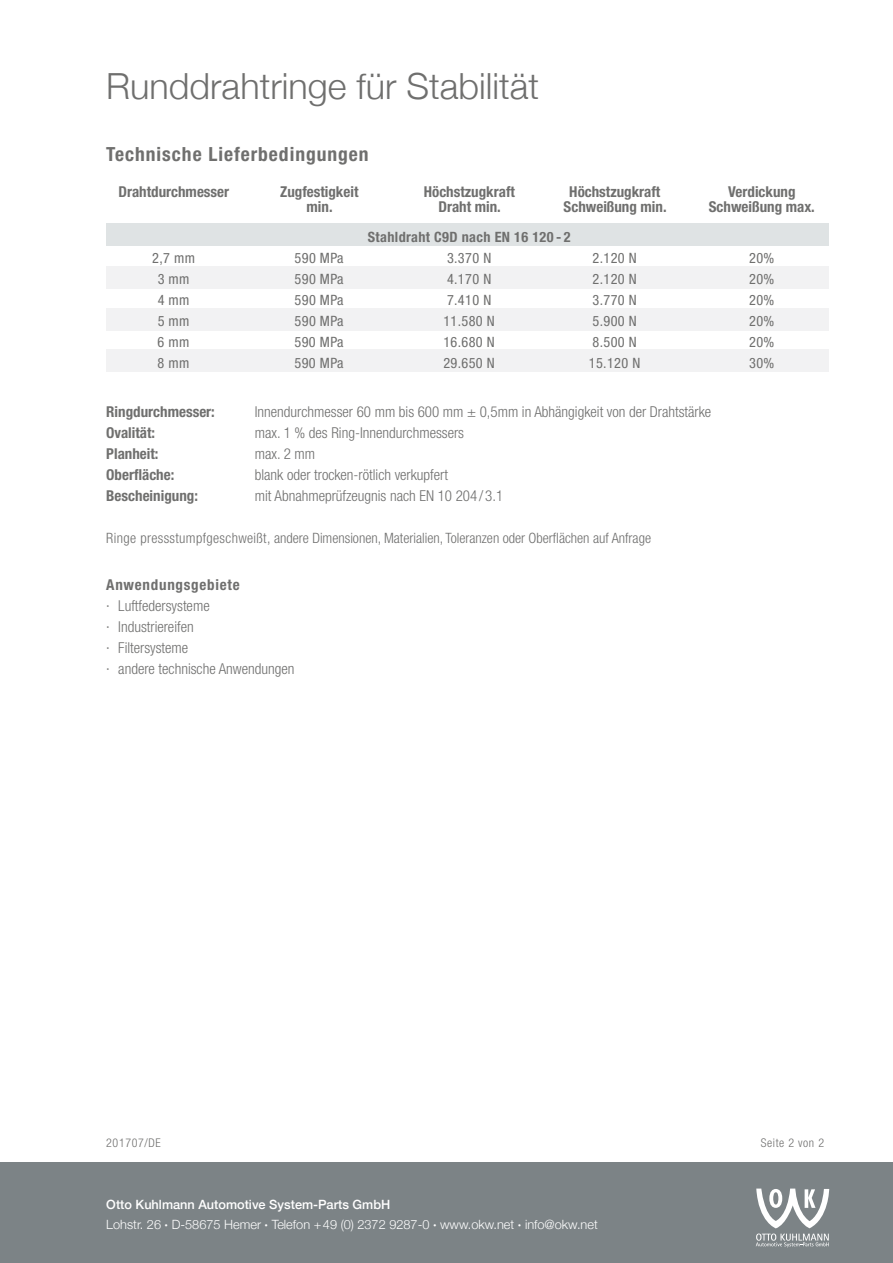
<style>
.page{position:relative;width:893px;height:1263px;background:#fff}
.page>*{position:absolute;margin:0;border:0;box-sizing:border-box;transform-origin:0 0}
.t1{font:300 36px "Helvetica Neue";color:#6f6f6e}
.t2{font:700 condensed 19.5px "Helvetica Neue";letter-spacing:.05em;color:#6f6f6e}
.t3{font:300 condensed 15px/21px "Helvetica Neue";color:#6f6f6e}
.t4{font:700 condensed 15px "Helvetica Neue";color:#6f6f6e}
.t5{font:700 condensed 15px "Helvetica Neue";letter-spacing:.05em;color:#6f6f6e}
.t6{font:condensed 14.25px "Helvetica Neue";letter-spacing:.025em;color:#6f6f6e}
.t7{font:300 condensed 14.25px "Helvetica Neue";color:#6f6f6e}
.t8{font:700 condensed 14.25px "Helvetica Neue";letter-spacing:.025em;color:#6f6f6e}
.t9{font:300 12.75px/19.5px "Helvetica Neue";color:#fff}
.t10{font:300 condensed 12px "Helvetica Neue";letter-spacing:.05em;color:#6f6f6e}
.s1{font-weight:500}
.s2{font-weight:700}
</style>
<div class="page">
<div style="left:0;top:1162px;width:893px;height:101px;background:#7c8386"></div>
<div style="left:106px;top:266px;width:723px;height:23px;background:#f2f2f3"></div>
<div style="left:106px;top:309px;width:723px;height:22px;background:#f2f2f3"></div>
<div style="left:106px;top:350px;width:723px;height:22px;background:#f2f2f3"></div>
<div style="left:106px;top:224px;width:723px;height:22px;background:#dfe3e4"></div>
<svg style="left:756px;top:1188px;width:73px;height:59px"></svg>
<h1 class="t1" style="left:106px;top:57px;width:434px">Runddrahtringe für Stabilität</h1>
<h2 class="t2" style="left:106px;top:142px;width:264px">Technische Lieferbedingungen</h2>
<p class="t4" style="left:118px;top:182px;width:112px">Drahtdurchmesser</p>
<p class="t4" style="left:280px;top:182px;width:80px">Zugfestigkeit</p>
<p class="t4" style="left:424px;top:182px;width:93px">Höchstzugkraft</p>
<p class="t4" style="left:569px;top:182px;width:93px">Höchstzugkraft</p>
<p class="t4" style="left:728px;top:182px;width:69px">Verdickung</p>
<p class="t4" style="left:307px;top:197px;width:28px">min.</p>
<p class="t4" style="left:438px;top:197px;width:64px">Draht min.</p>
<p class="t4" style="left:564px;top:197px;width:105px">Schweißung min.</p>
<p class="t4" style="left:709px;top:197px;width:108px">Schweißung max.</p>
<p class="t8" style="left:368px;top:228px;width:204px">Stahldraht C9D nach EN 16 120 - 2</p>
<p class="t6" style="left:152px;top:249px;width:44px">2,7 mm</p>
<p class="t6" style="left:295px;top:249px;width:51px">590 MPa</p>
<p class="t6" style="left:447px;top:249px;width:46px">3.370 N</p>
<p class="t6" style="left:592px;top:249px;width:46px">2.120 N</p>
<p class="t6" style="left:749px;top:249px;width:27px">20%</p>
<p class="t6" style="left:158px;top:270px;width:33px">3 mm</p>
<p class="t6" style="left:295px;top:270px;width:51px">590 MPa</p>
<p class="t6" style="left:447px;top:270px;width:46px">4.170 N</p>
<p class="t6" style="left:592px;top:270px;width:46px">2.120 N</p>
<p class="t6" style="left:749px;top:270px;width:27px">20%</p>
<p class="t6" style="left:158px;top:291px;width:33px">4 mm</p>
<p class="t6" style="left:295px;top:291px;width:51px">590 MPa</p>
<p class="t6" style="left:447px;top:291px;width:46px">7.410 N</p>
<p class="t6" style="left:592px;top:291px;width:46px">3.770 N</p>
<p class="t6" style="left:749px;top:291px;width:27px">20%</p>
<p class="t6" style="left:158px;top:312px;width:33px">5 mm</p>
<p class="t6" style="left:295px;top:312px;width:51px">590 MPa</p>
<p class="t6" style="left:443px;top:312px;width:53px">11.580 N</p>
<p class="t6" style="left:592px;top:312px;width:46px">5.900 N</p>
<p class="t6" style="left:749px;top:312px;width:27px">20%</p>
<p class="t6" style="left:158px;top:333px;width:33px">6 mm</p>
<p class="t6" style="left:295px;top:333px;width:51px">590 MPa</p>
<p class="t6" style="left:443px;top:333px;width:53px">16.680 N</p>
<p class="t6" style="left:592px;top:333px;width:46px">8.500 N</p>
<p class="t6" style="left:749px;top:333px;width:27px">20%</p>
<p class="t6" style="left:158px;top:354px;width:33px">8 mm</p>
<p class="t6" style="left:295px;top:354px;width:51px">590 MPa</p>
<p class="t6" style="left:443px;top:354px;width:53px">29.650 N</p>
<p class="t6" style="left:589px;top:354px;width:53px">15.120 N</p>
<p class="t6" style="left:749px;top:354px;width:27px">30%</p>
<p class="t4" style="left:106px;top:403px;width:110px">Ringdurchmesser:</p>
<p class="t3" style="left:255px;top:401px;width:458px">Innendurchmesser 60 mm bis 600 mm ± 0,5mm in Abhängigkeit von der Drahtstärke</p>
<p class="t4" style="left:106px;top:424px;width:50px">Ovalität:</p>
<p class="t3" style="left:255px;top:422px;width:211px">max. 1 % des Ring-Innendurchmessers</p>
<p class="t4" style="left:106px;top:445px;width:54px">Planheit:</p>
<p class="t3" style="left:255px;top:443px;width:62px">max. 2 mm</p>
<p class="t4" style="left:106px;top:466px;width:70px">Oberfläche:</p>
<p class="t3" style="left:255px;top:464px;width:195px">blank oder trocken-rötlich verkupfert</p>
<p class="t4" style="left:106px;top:487px;width:93px">Bescheinigung:</p>
<p class="t3" style="left:255px;top:485px;width:250px">mit Abnahmeprüfzeugnis nach EN 10 204 / 3.1</p>
<p class="t7" style="left:106px;top:530px;width:546px">Ringe pressstumpfgeschweißt, andere Dimensionen, Materialien, Toleranzen oder Oberflächen auf Anfrage</p>
<p class="t5" style="left:106px;top:576px;width:135px">Anwendungsgebiete</p>
<p class="t3" style="left:106px;top:595px;width:190px">· Luftfedersysteme<br>· Industriereifen<br>· Filtersysteme<br>· andere technische Anwendungen</p>
<p class="t10" style="left:106px;top:1136px;width:56px">201707/DE</p>
<p class="t10" style="left:761px;top:1136px;width:65px">Seite 2 von 2</p>
<p class="t9" style="left:106px;top:1194px;width:493px"><span class="s1">Otto Kuhlmann Automotive System-Parts GmbH<br></span>Lohstr. 26 <span class="s2">·</span> D-58675 Hemer <span class="s2">·</span> Telefon +49 (0) 2372 9287-0 <span class="s2">·</span> www.okw.net <span class="s2">·</span> info@okw.net</p>
</div>
